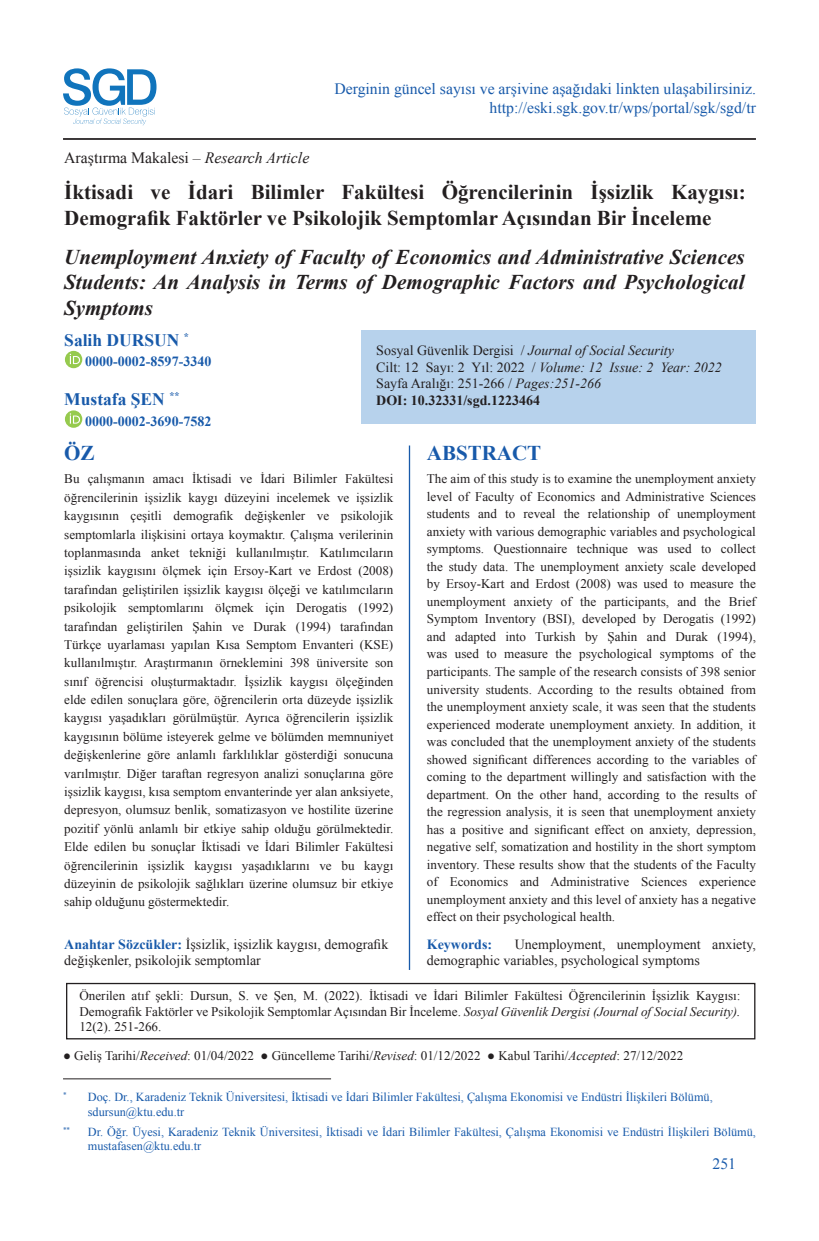
<style>
.page{position:relative;width:819px;height:1241px;background:#fff}
.page>*{position:absolute;margin:0;border:0;box-sizing:border-box;transform-origin:0 0}
.t1{font:italic 700 21px/25.2px "Times New Roman";color:#231f20;text-align:justify}
.t2{font:700 21px/25.2px "Times New Roman";color:#231f20}
.t3{font:700 21px "Times New Roman";color:#185aaa}
.t4{font:700 17.5px "Times New Roman";color:#185aaa}
.t5{font:15.75px/18.9px "Times New Roman";color:#185aaa;text-align:right}
.t6{font:15.75px "Times New Roman";color:#231f20}
.t7{font:14px/16.8px "Times New Roman";color:#231f20}
.t8{font:700 14px "Times New Roman";color:#185aaa}
.t9{font:13.12px/17.5px "Times New Roman";color:#231f20;text-align:justify}
.t10{font:12.25px/14.7px "Times New Roman";color:#185aaa}
.t11{font:7.17px "Times New Roman";color:#185aaa}
.s1{font-style:italic}
.s2{font-weight:700}
.s3{font-weight:700;color:#185aaa}
</style>
<div class="page">
<svg style="left:63px;top:68px;width:93px;height:57px"></svg>
<hr style="left:63px;top:138px;width:693px;height:2px;background:#231f20">
<div style="left:66px;top:982px;width:689px;height:57px;border:1px solid #231f20"></div>
<hr style="left:409px;top:445px;width:1px;height:524px;background:#185aaa">
<div style="left:65px;top:351px;width:17px;height:17px;background:#96ca4e;border-radius:50%"></div>
<svg style="left:70px;top:353px;width:10px;height:11px"></svg>
<svg style="left:65px;top:410px;width:17px;height:18px"></svg>
<svg style="left:70px;top:413px;width:10px;height:10px"></svg>
<div style="left:362px;top:330px;width:394px;height:93px;background:#b7d2ec"></div>
<hr style="left:63px;top:1078px;width:268px;height:1px;background:#231f20">
<p class="t6" style="left:64px;top:147px;width:246px">Araştırma Makalesi <span class="s1">– Research Article</span></p>
<p class="t5" style="left:334px;top:79px;width:423px">Derginin güncel sayısı ve arşivine aşağıdaki linkten ulaşabilirsiniz. http://eski.sgk.gov.tr/wps/portal/sgk/sgd/tr</p>
<h1 class="t2" style="left:64px;top:179px;width:683px">İktisadi ve İdari Bilimler Fakültesi Öğrencilerinin İşsizlik Kaygısı:<br>Demografik Faktörler ve Psikolojik Semptomlar Açısından Bir İnceleme</h1>
<h1 class="t1" style="left:64px;top:244px;width:681px">Unemployment Anxiety of Faculty of Economics and Administrative Sciences Students: An Analysis in Terms of Demographic Factors and Psychological Symptoms</h1>
<h2 class="t4" style="left:64px;top:327px;width:126px">Salih DURSUN <sup>*</sup></h2>
<p class="t8" style="left:85px;top:351px;width:127px">0000-0002-8597-3340</p>
<h2 class="t4" style="left:64px;top:387px;width:117px">Mustafa ŞEN <sup>**</sup></h2>
<p class="t8" style="left:85px;top:411px;width:127px">0000-0002-3690-7582</p>
<p class="t7" style="left:376px;top:341px;width:347px">Sosyal Güvenlik Dergisi / <span class="s1">Journal of Social Security<br></span>Cilt: 12 Sayı: 2 Yıl: 2022 / <span class="s1">Volume: 12 Issue: 2 Year: 2022<br></span>Sayfa Aralığı: 251-266 / <span class="s1">Pages:251-266<br></span><span class="s2">DOI: 10.32331/sgd.1223464</span></p>
<h1 class="t3" style="left:64px;top:438px;width:32px">ÖZ</h1>
<h1 class="t3" style="left:427px;top:438px;width:116px">ABSTRACT</h1>
<p class="t9" style="left:64px;top:469px;width:330px;line-height:18.4px">Bu çalışmanın amacı İktisadi ve İdari Bilimler Fakültesi öğrencilerinin işsizlik kaygı düzeyini incelemek ve işsizlik kaygısının çeşitli demografik değişkenler ve psikolojik semptomlarla ilişkisini ortaya koymaktır. Çalışma verilerinin toplanmasında anket tekniği kullanılmıştır. Katılımcıların işsizlik kaygısını ölçmek için Ersoy-Kart ve Erdost (2008) tarafından geliştirilen işsizlik kaygısı ölçeği ve katılımcıların psikolojik semptomlarını ölçmek için Derogatis (1992) tarafından geliştirilen Şahin ve Durak (1994) tarafından Türkçe uyarlaması yapılan Kısa Semptom Envanteri (KSE) kullanılmıştır. Araştırmanın örneklemini 398 üniversite son sınıf öğrencisi oluşturmaktadır. İşsizlik kaygısı ölçeğinden elde edilen sonuçlara göre, öğrencilerin orta düzeyde işsizlik kaygısı yaşadıkları görülmüştür. Ayrıca öğrencilerin işsizlik kaygısının bölüme isteyerek gelme ve bölümden memnuniyet değişkenlerine göre anlamlı farklılıklar gösterdiği sonucuna varılmıştır. Diğer taraftan regresyon analizi sonuçlarına göre işsizlik kaygısı, kısa semptom envanterinde yer alan anksiyete, depresyon, olumsuz benlik, somatizasyon ve hostilite üzerine pozitif yönlü anlamlı bir etkiye sahip olduğu görülmektedir.<br>Elde edilen bu sonuçlar İktisadi ve İdari Bilimler Fakültesi öğrencilerinin işsizlik kaygısı yaşadıklarını ve bu kaygı düzeyinin de psikolojik sağlıkları üzerine olumsuz bir etkiye sahip olduğunu göstermektedir.</p>
<p class="t7" style="left:64px;top:935px;width:325px"><span class="s3">Anahtar Sözcükler:</span> İşsizlik, işsizlik kaygısı, demografik değişkenler, psikolojik semptomlar</p>
<p class="t9" style="left:427px;top:470px;width:330px">The aim of this study is to examine the unemployment anxiety level of Faculty of Economics and Administrative Sciences students and to reveal the relationship of unemployment anxiety with various demographic variables and psychological symptoms. Questionnaire technique was used to collect the study data. The unemployment anxiety scale developed by Ersoy-Kart and Erdost (2008) was used to measure the unemployment anxiety of the participants, and the Brief Symptom Inventory (BSI), developed by Derogatis (1992) and adapted into Turkish by Şahin and Durak (1994), was used to measure the psychological symptoms of the participants. The sample of the research consists of 398 senior university students. According to the results obtained from the unemployment anxiety scale, it was seen that the students experienced moderate unemployment anxiety. In addition, it was concluded that the unemployment anxiety of the students showed significant differences according to the variables of coming to the department willingly and satisfaction with the department. On the other hand, according to the results of the regression analysis, it is seen that unemployment anxiety has a positive and significant effect on anxiety, depression, negative self, somatization and hostility in the short symptom inventory. These results show that the students of the Faculty of Economics and Administrative Sciences experience unemployment anxiety and this level of anxiety has a negative effect on their psychological health.</p>
<p class="t7" style="left:427px;top:935px;width:330px;text-indent:88px">Unemployment, unemployment anxiety, demographic variables, psychological symptoms</p>
<p class="t8" style="left:427px;top:934px;width:67px">Keywords:</p>
<p class="t9" style="left:79px;top:987px;width:662px;line-height:15.8px">Önerilen atıf şekli: Dursun, S. ve Şen, M. (2022). İktisadi ve İdari Bilimler Fakültesi Öğrencilerinin İşsizlik Kaygısı:<br>Demografik Faktörler ve Psikolojik Semptomlar Açısından Bir İnceleme. <span class="s1">Sosyal Güvenlik Dergisi (Journal of Social Security).<br></span>12(2). 251-266.</p>
<p class="t9" style="left:63px;top:1046px;width:621px">● Geliş Tarihi/<span class="s1">Received</span>: 01/04/2022 ● Güncelleme Tarihi/<span class="s1">Revised</span>: 01/12/2022 ● Kabul Tarihi/<span class="s1">Accepted</span>: 27/12/2022</p>
<p class="t10" style="left:88px;top:1089px;width:626px;text-indent:-25px"><sup>*</sup> Doç. Dr., Karadeniz Teknik Üniversitesi, İktisadi ve İdari Bilimler Fakültesi, Çalışma Ekonomisi ve Endüstri İlişkileri Bölümü, sdursun@ktu.edu.tr</p>
<p class="t11" style="left:63px;top:1124px;width:8px">**</p>
<p class="t10" style="left:88px;top:1123px;width:669px">Dr. Öğr. Üyesi, Karadeniz Teknik Üniversitesi, İktisadi ve İdari Bilimler Fakültesi, Çalışma Ekonomisi ve Endüstri İlişkileri Bölümü, mustafasen@ktu.edu.tr</p>
<p class="t5" style="left:712px;top:1153px;width:25px">251</p>
</div>
